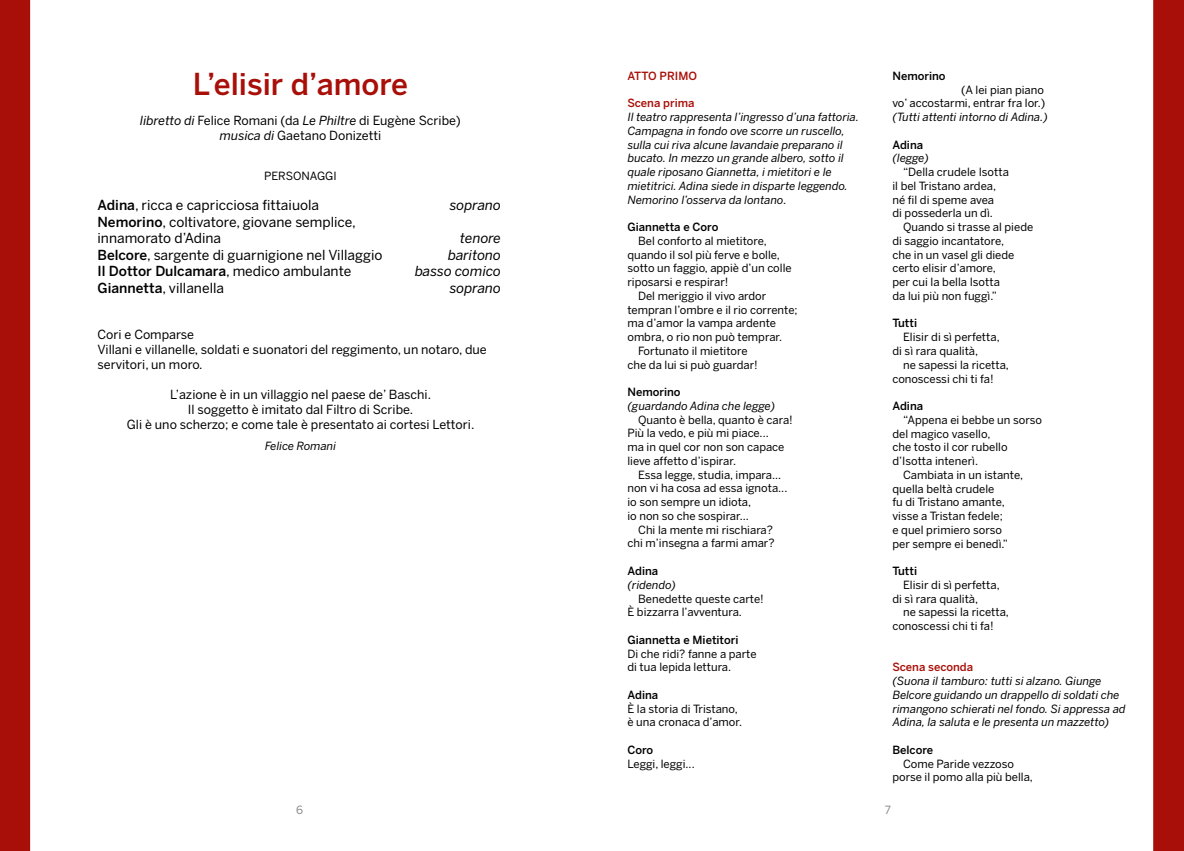
<style>
.page{position:relative;width:1184px;height:851px;background:#fff}
.page>*{position:absolute;margin:0;border:0;box-sizing:border-box;transform-origin:0 0}
.t1{font:500 30px "Benton Sans";color:#a90f09}
.t2{font:13.75px/16.5px "Benton Sans";color:#000}
.t3{font:italic 13.75px "Benton Sans";color:#000}
.t4{font:500 13.75px "Benton Sans";color:#000}
.t5{font:12.5px/15px "Benton Sans";color:#000;text-align:center}
.t6{font:11.25px/13.8px "Benton Sans";color:#000}
.t7{font:italic 11.25px/13.8px "Benton Sans";color:#000}
.t8{font:500 11.25px "Benton Sans";color:#000}
.t9{font:500 11.25px "Benton Sans";color:#a90f09}
.t10{font:11.25px "Benton Sans";color:#878787}
.s1{font-style:italic}
.s2{font-weight:500}
.s3{font-weight:400}
.s4{font-style:normal}
</style>
<div class="page">
<svg style="left:1153px;top:0;width:30px;height:850px;background:#ac1813"></svg>
<div style="left:0;top:0;width:30px;height:850px;background:#a90f09"></div>
<h1 class="t1" style="left:193px;top:66px;width:217px">L’elisir d’amore</h1>
<p class="t5" style="left:140px;top:112px;width:322px"><span class="s1">libretto di</span> Felice Romani (da <span class="s1">Le Philtre</span> di Eugène Scribe) <span class="s1">musica di</span> Gaetano Donizetti</p>
<p class="t6" style="left:264px;top:169px;width:74px">PERSONAGGI</p>
<p class="t2" style="left:97px;top:197px;width:223px"><span class="s2">Adina</span>, ricca e capricciosa fittaiuola</p>
<p class="t3" style="left:449px;top:197px;width:53px">soprano</p>
<p class="t2" style="left:97px;top:213px;width:260px"><span class="s2">Nemorino</span>, coltivatore, giovane semplice, innamorato d’Adina</p>
<p class="t3" style="left:460px;top:230px;width:42px">tenore</p>
<p class="t2" style="left:97px;top:246px;width:286px"><span class="s2">Belcore</span>, sargente di guarnigione nel Villaggio</p>
<p class="t3" style="left:448px;top:247px;width:54px">baritono</p>
<p class="t4" style="left:97px;top:263px;width:255px">Il Dottor Dulcamara<span class="s3">, medico ambulante</span></p>
<p class="t3" style="left:415px;top:263px;width:88px">basso comico</p>
<p class="t2" style="left:97px;top:279px;width:128px"><span class="s2">Giannetta</span>, villanella</p>
<p class="t3" style="left:449px;top:280px;width:53px">soprano</p>
<p class="t5" style="left:97px;top:327px;width:391px;text-align:left">Cori e Comparse<br>Villani e villanelle, soldati e suonatori del reggimento, un notaro, due servitori, un moro.</p>
<p class="t5" style="left:127px;top:387px;width:349px">L’azione è in un villaggio nel paese de’ Baschi.<br>Il soggetto è imitato dal Filtro di Scribe.<br>Gli è uno scherzo; e come tale è presentato ai cortesi Lettori.</p>
<p class="t7" style="left:265px;top:439px;width:72px">Felice Romani</p>
<p class="t10" style="left:296px;top:803px;width:8px">6</p>
<p class="t9" style="left:627px;top:69px;width:71px">ATTO PRIMO</p>
<p class="t9" style="left:627px;top:96px;width:69px">Scena prima</p>
<p class="t7" style="left:627px;top:110px;width:233px">Il teatro rappresenta l’ingresso d’una fattoria.<br>Campagna in fondo ove scorre un ruscello, sulla cui riva alcune lavandaie preparano il bucato. In mezzo un grande albero, sotto il quale riposano Giannetta, i mietitori e le mietitrici. Adina siede in disparte leggendo.<br>Nemorino l’osserva da lontano<span class="s4">.</span></p>
<p class="t8" style="left:627px;top:220px;width:92px">Giannetta e Coro</p>
<p class="t6" style="left:638px;top:234px;width:130px">Bel conforto al mietitore,</p>
<p class="t6" style="left:627px;top:247px;width:154px">quando il sol più ferve e bolle,</p>
<p class="t6" style="left:627px;top:261px;width:166px">sotto un faggio, appiè d’un colle</p>
<p class="t6" style="left:627px;top:275px;width:102px">riposarsi e respirar!</p>
<p class="t6" style="left:638px;top:289px;width:130px">Del meriggio il vivo ardor</p>
<p class="t6" style="left:627px;top:302px;width:172px">tempran l’ombre e il rio corrente;</p>
<p class="t6" style="left:627px;top:316px;width:150px">ma d’amor la vampa ardente</p>
<p class="t6" style="left:627px;top:330px;width:156px">ombra, o rio non può temprar.</p>
<p class="t6" style="left:638px;top:344px;width:111px">Fortunato il mietitore</p>
<p class="t6" style="left:627px;top:357px;width:132px">che da lui si può guardar!</p>
<p class="t8" style="left:627px;top:385px;width:55px">Nemorino</p>
<p class="t7" style="left:627px;top:399px;width:149px">(guardando Adina che legge)</p>
<p class="t6" style="left:627px;top:412px;width:167px;text-indent:11px">Quanto è bella, quanto è cara!<br>Più la vedo, e più mi piace...<br>ma in quel cor non son capace lieve affetto d’ispirar.</p>
<p class="t6" style="left:627px;top:467px;width:161px;text-indent:11px">Essa legge, studia, impara... non vi ha cosa ad essa ignota... io son sempre un idiota,<br>io non so che sospirar...</p>
<p class="t6" style="left:627px;top:522px;width:149px;text-align:right">Chi la mente mi rischiara? chi m’insegna a farmi amar?</p>
<p class="t8" style="left:627px;top:564px;width:32px">Adina</p>
<p class="t7" style="left:627px;top:577px;width:50px">(ridendo)</p>
<p class="t6" style="left:627px;top:591px;width:138px;text-indent:11px">Benedette queste carte!<br>È bizzarra l’avventura.</p>
<p class="t8" style="left:627px;top:633px;width:113px">Giannetta e Mietitori</p>
<p class="t6" style="left:627px;top:646px;width:131px">Di che ridi? fanne a parte di tua lepida lettura.</p>
<p class="t8" style="left:627px;top:688px;width:32px">Adina</p>
<p class="t6" style="left:627px;top:701px;width:116px">È la storia di Tristano, è una cronaca d’amor.</p>
<p class="t8" style="left:627px;top:743px;width:27px">Coro</p>
<p class="t6" style="left:627px;top:756px;width:69px">Leggi, leggi...</p>
<p class="t8" style="left:892px;top:69px;width:55px">Nemorino</p>
<p class="t6" style="left:892px;top:82px;width:154px;text-align:right">(A lei pian piano<br>vo’ accostarmi, entrar fra lor.)</p>
<p class="t7" style="left:892px;top:110px;width:157px">(Tutti attenti intorno di Adina.)</p>
<p class="t8" style="left:892px;top:138px;width:32px">Adina</p>
<p class="t7" style="left:892px;top:151px;width:38px">(legge)</p>
<p class="t6" style="left:892px;top:165px;width:118px;text-indent:11px">“Della crudele Isotta il bel Tristano ardea, né fil di speme avea<br>di possederla un dì.</p>
<p class="t6" style="left:892px;top:220px;width:142px;text-indent:11px">Quando si trasse al piede di saggio incantatore,<br>che in un vasel gli diede certo elisir d’amore,<br>per cui la bella Isotta<br>da lui più non fuggì.”</p>
<p class="t8" style="left:892px;top:316px;width:26px">Tutti</p>
<p class="t6" style="left:892px;top:330px;width:109px;text-indent:11px">Elisir di sì perfetta, di sì rara qualità,</p>
<p class="t6" style="left:892px;top:357px;width:118px;text-indent:11px">ne sapessi la ricetta, conoscessi chi ti fa!</p>
<p class="t8" style="left:892px;top:399px;width:32px">Adina</p>
<p class="t6" style="left:903px;top:412px;width:140px">“Appena ei bebbe un sorso</p>
<p class="t6" style="left:892px;top:426px;width:99px">del magico vasello,</p>
<p class="t6" style="left:892px;top:440px;width:117px">che tosto il cor rubello</p>
<p class="t6" style="left:892px;top:454px;width:87px">d’Isotta intenerì.</p>
<p class="t6" style="left:903px;top:467px;width:121px">Cambiata in un istante,</p>
<p class="t6" style="left:892px;top:481px;width:104px">quella beltà crudele</p>
<p class="t6" style="left:892px;top:495px;width:114px">fu di Tristano amante,</p>
<p class="t6" style="left:892px;top:509px;width:112px">visse a Tristan fedele;</p>
<p class="t6" style="left:892px;top:522px;width:111px">e quel primiero sorso</p>
<p class="t6" style="left:892px;top:536px;width:117px">per sempre ei benedì.”</p>
<p class="t8" style="left:892px;top:564px;width:26px">Tutti</p>
<p class="t6" style="left:892px;top:577px;width:109px;text-indent:11px">Elisir di sì perfetta, di sì rara qualità,</p>
<p class="t6" style="left:892px;top:605px;width:118px;text-indent:11px">ne sapessi la ricetta, conoscessi chi ti fa!</p>
<p class="t9" style="left:892px;top:660px;width:82px">Scena seconda</p>
<p class="t7" style="left:892px;top:674px;width:234px">(Suona il tamburo: tutti si alzano. Giunge Belcore guidando un drappello di soldati che rimangono schierati nel fondo. Si appressa ad Adina, la saluta e le presenta un mazzetto)</p>
<p class="t8" style="left:892px;top:743px;width:42px">Belcore</p>
<p class="t6" style="left:892px;top:756px;width:142px;text-indent:11px">Come Paride vezzoso porse il pomo alla più bella,</p>
<p class="t10" style="left:885px;top:803px;width:8px">7</p>
</div>
